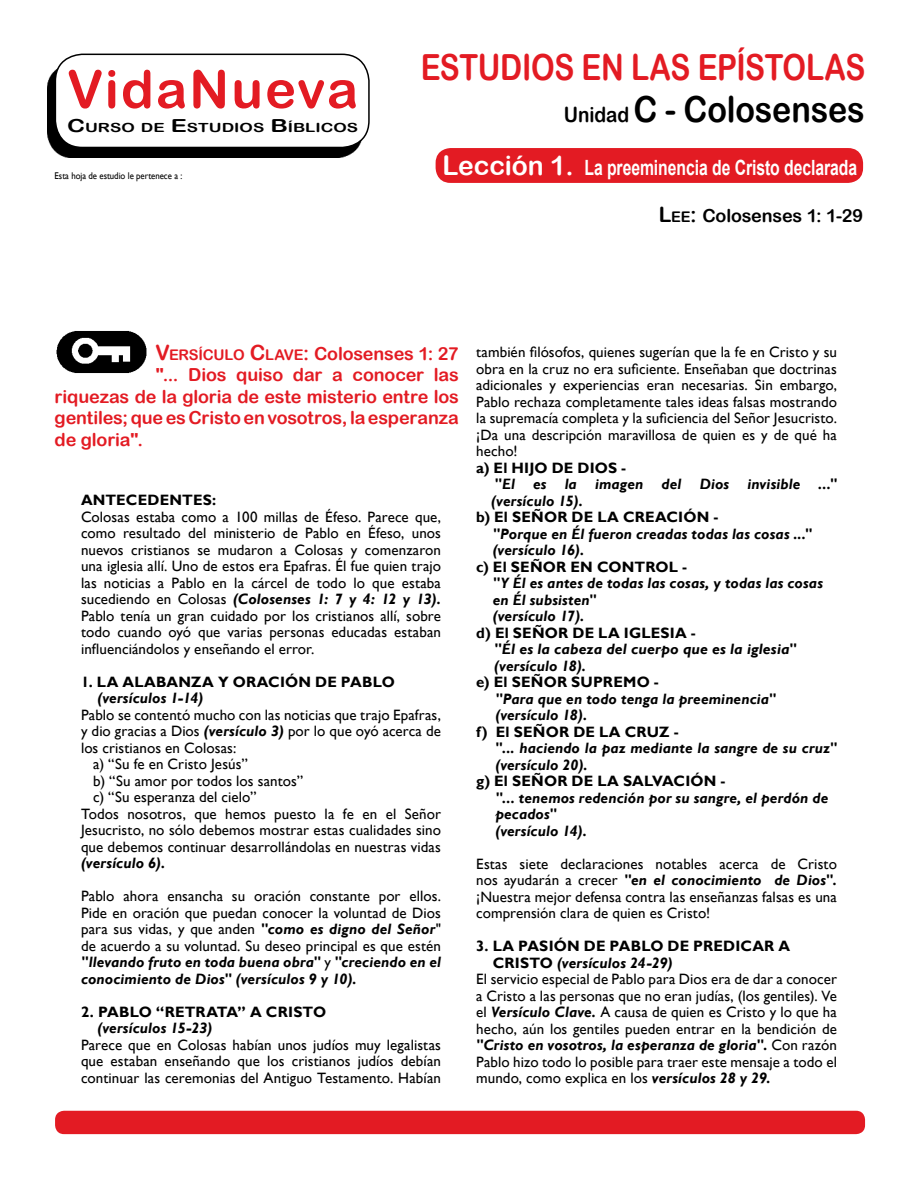
<style>
.page{position:relative;width:918px;height:1188px;background:#fff}
.page>*{position:absolute;margin:0;border:0;box-sizing:border-box;transform-origin:0 0}
.t1{font:52.5px "Arial Rounded MT Bold";letter-spacing:.04em;color:#e31b23}
.t2{font:36px/41.4px "Arial Rounded MT Bold";letter-spacing:-.01em;color:#e31b23;text-align:right;scale:.83 1}
.t3{font:700 21px "Arial";letter-spacing:-.005em;color:#fff;scale:.75 1}
.t4{font:18px "Arial Rounded MT Bold";letter-spacing:-.01em;color:#e31b23}
.t5{font:18px "Arial Rounded MT Bold";letter-spacing:-.01em;color:#000}
.t6{font:15px/16.5px "Gill Sans";letter-spacing:.005em;color:#000;text-align:justify}
.t7{font:italic 700 15px "Gill Sans";letter-spacing:.005em;color:#000}
.t8{font:700 15px "Gill Sans";letter-spacing:.01em;color:#000}
.t9{font:12.6px "Arial Rounded MT Bold";color:#000;scale:1.35 1}
.t10{font:9.75px "Gill Sans";letter-spacing:-.005em;color:#000;scale:.9 1}
.s1{font-size:18px}
.s2{font-size:21px;color:#000}
.s3{color:#000}
.s4{font-family:"Arial Rounded MT Bold";font-weight:400;font-size:27px}
.s5{font-size:21px}
.s6{font-size:14.7px}
.s7{font-size:19.5px}
.s8{font-weight:700}
.s9{font-weight:700;font-style:italic}
.s10{font-style:normal}
.s11{font-weight:400;font-style:normal}
</style>
<div class="page">
<div style="left:55px;top:1111px;width:810px;height:23px;background:#e31b23;border-radius:9px"></div>
<img style="left:56px;top:331px;width:91px;height:43px">
<div style="left:47px;top:63px;width:315px;height:95px;background:#000"></div>
<div style="left:55px;top:54px;width:314px;height:93px;background:#fff;border-radius:27px"></div>
<div style="left:55px;top:54px;width:315px;height:94px;border:2px solid #000;border-radius:27px"></div>
<div style="left:436px;top:148px;width:427px;height:35px;background:#e31b23;border-radius:15px"></div>
<p class="t1" style="left:67px;top:58px;width:292px">VidaNueva</p>
<p class="t9" style="left:67px;top:120px;width:217px"><span class="s1">C</span>URSO DE <span class="s1">E</span>STUDIOS <span class="s1">B</span>ÍBLICOS</p>
<p class="t10" style="left:55px;top:170px;width:143px">Esta hoja de estudio le pertenece a :</p>
<p class="t2" style="left:421px;top:46px;width:537px">ESTUDIOS EN LAS EPÍSTOLAS<br><span class="s2">Unidad</span> <span class="s3">C - Colosenses</span></p>
<p class="t3" style="left:442px;top:153px;width:554px"><span class="s4">Lección 1.</span> La preeminencia de Cristo declarada</p>
<p class="t5" style="left:659px;top:205px;width:206px"><span class="s5">L</span><span class="s6">EE</span><span class="s5">:</span> Colosenses 1: 1-29</p>
<p class="t4" style="left:155px;top:343px;width:305px"><span class="s5">V</span><span class="s6">ERSÍCULO</span> <span class="s5">C</span><span class="s6">LAVE</span><span class="s7">:</span> Colosenses 1: 27</p>
<p class="t4" style="left:155px;top:364px;width:305px">"... Dios quiso dar a conocer las</p>
<p class="t4" style="left:55px;top:386px;width:406px">riquezas de la gloria de este misterio entre los</p>
<p class="t4" style="left:55px;top:407px;width:406px">gentiles; que es Cristo en vosotros, la esperanza</p>
<p class="t4" style="left:55px;top:429px;width:90px">de gloria".</p>
<p class="t6" style="left:81px;top:492px;width:362px;text-align:left"><span class="s8">ANTECEDENTES:<br></span>Colosas estaba como a 100 millas de Éfeso. Parece que, como resultado del ministerio de Pablo en Éfeso, unos nuevos cristianos se mudaron a Colosas y comenzaron una iglesia allí. Uno de estos era Epafras. Él fue quien trajo las noticias a Pablo en la cárcel de todo lo que estaba sucediendo en Colosas <span class="s9">(Colosenses 1: 7 y 4: 12 y 13).<br></span>Pablo tenía un gran cuidado por los cristianos allí, sobre todo cuando oyó que varias personas educadas estaban influenciándolos y enseñando el error.</p>
<p class="t8" style="left:81px;top:673px;width:315px">1. LA ALABANZA Y ORACIÓN DE PABLO</p>
<p class="t7" style="left:97px;top:690px;width:107px">(versículos 1-14)</p>
<p class="t6" style="left:81px;top:707px;width:361px">Pablo se contentó mucho con las noticias que trajo Epafras,</p>
<p class="t6" style="left:81px;top:723px;width:362px">y dio gracias a Dios <span class="s9">(versículo 3)</span> por lo que oyó acerca de</p>
<p class="t6" style="left:81px;top:740px;width:157px">los cristianos en Colosas:</p>
<p class="t6" style="left:93px;top:756px;width:156px">a) “Su fe en Cristo Jesús”</p>
<p class="t6" style="left:93px;top:773px;width:212px">b) “Su amor por todos los santos”</p>
<p class="t6" style="left:93px;top:789px;width:165px">c) “Su esperanza del cielo”</p>
<p class="t6" style="left:81px;top:806px;width:362px">Todos nosotros, que hemos puesto la fe en el Señor</p>
<p class="t6" style="left:81px;top:822px;width:362px">Jesucristo, no sólo debemos mostrar estas cualidades sino</p>
<p class="t6" style="left:81px;top:839px;width:362px">que debemos continuar desarrollándolas en nuestras vidas</p>
<p class="t7" style="left:81px;top:855px;width:86px">(versículo 6).</p>
<p class="t6" style="left:81px;top:888px;width:362px">Pablo ahora ensancha su oración constante por ellos.<br>Pide en oración que puedan conocer la voluntad de Dios para sus vidas, y que anden <span class="s9">"como es digno del Señor</span>" de acuerdo a su voluntad. Su deseo principal es que estén <span class="s9">"llevando fruto en toda buena obra"</span> y <span class="s9">"creciendo en el conocimiento de Dios" (versículos 9 y 10).</span></p>
<p class="t8" style="left:81px;top:1003px;width:247px">2. PABLO “RETRATA” A CRISTO</p>
<p class="t7" style="left:97px;top:1020px;width:116px">(versículos 15-23)</p>
<p class="t6" style="left:81px;top:1037px;width:362px">Parece que en Colosas habían unos judíos muy legalistas</p>
<p class="t6" style="left:81px;top:1053px;width:362px">que estaban enseñando que los cristianos judíos debían</p>
<p class="t6" style="left:81px;top:1070px;width:362px">continuar las ceremonias del Antiguo Testamento. Habían</p>
<p class="t6" style="left:476px;top:344px;width:362px">también filósofos, quienes sugerían que la fe en Cristo y su</p>
<p class="t6" style="left:476px;top:361px;width:362px">obra en la cruz no era suficiente. Enseñaban que doctrinas</p>
<p class="t6" style="left:476px;top:377px;width:362px">adicionales y experiencias eran necesarias. Sin embargo,</p>
<p class="t6" style="left:476px;top:394px;width:362px">Pablo rechaza completamente tales ideas falsas mostrando</p>
<p class="t6" style="left:476px;top:410px;width:362px">la supremacía completa y la suficiencia del Señor Jesucristo.</p>
<p class="t6" style="left:476px;top:427px;width:362px">¡Da una descripción maravillosa de quien es y de qué ha</p>
<p class="t6" style="left:476px;top:443px;width:43px">hecho!</p>
<p class="t8" style="left:476px;top:459px;width:151px">a) El HIJO DE DIOS -</p>
<p class="t7" style="left:494px;top:476px;width:344px">"El es la imagen del Dios invisible ..."</p>
<p class="t7" style="left:491px;top:492px;width:93px">(versículo 15).</p>
<p class="t8" style="left:476px;top:508px;width:244px">b) El SEÑOR DE LA CREACIÓN -</p>
<p class="t7" style="left:493px;top:525px;width:321px">"Porque en Él fueron creadas todas las cosas ..."</p>
<p class="t7" style="left:493px;top:542px;width:93px">(versículo 16).</p>
<p class="t8" style="left:476px;top:558px;width:212px">c) El SEÑOR EN CONTROL -</p>
<p class="t7" style="left:493px;top:575px;width:332px">"Y Él es antes de todas las cosas, y todas las cosas</p>
<p class="t7" style="left:493px;top:591px;width:105px">en Él subsisten"</p>
<p class="t7" style="left:493px;top:608px;width:93px">(versículo 17).</p>
<p class="t8" style="left:476px;top:624px;width:221px">d) El SEÑOR DE LA IGLESIA -</p>
<p class="t7" style="left:494px;top:641px;width:304px">"Él es la cabeza del cuerpo que es la iglesia"</p>
<p class="t7" style="left:494px;top:657px;width:93px">(versículo 18).</p>
<p class="t8" style="left:476px;top:673px;width:184px">e) El SEÑOR SUPREMO -</p>
<p class="t7" style="left:495px;top:690px;width:282px">"Para que en todo tenga la preeminencia"</p>
<p class="t7" style="left:495px;top:707px;width:93px">(versículo 18).</p>
<p class="t8" style="left:476px;top:723px;width:204px">f) El SEÑOR DE LA CRUZ -</p>
<p class="t7" style="left:495px;top:740px;width:343px">"... haciendo la paz mediante la sangre de su cruz"</p>
<p class="t7" style="left:495px;top:756px;width:94px">(versículo 20).</p>
<p class="t8" style="left:476px;top:772px;width:251px">g) El SEÑOR DE LA SALVACIÓN -</p>
<p class="t7" style="left:495px;top:789px;width:335px">"... tenemos redención por su sangre, el perdón de</p>
<p class="t7" style="left:495px;top:806px;width:63px">pecados"</p>
<p class="t7" style="left:495px;top:822px;width:93px">(versículo 14).</p>
<p class="t6" style="left:476px;top:856px;width:362px">Estas siete declaraciones notables acerca de Cristo nos ayudarán a crecer <span class="s9">"en el conocimiento de Dios". </span>¡Nuestra mejor defensa contra las enseñanzas falsas es una comprensión clara de quien es Cristo!</p>
<p class="t8" style="left:476px;top:937px;width:315px">3. LA PASIÓN DE PABLO DE PREDICAR A</p>
<p class="t7" style="left:493px;top:954px;width:181px"><span class="s10">CRISTO</span> (versículos 24-29)</p>
<p class="t6" style="left:476px;top:971px;width:362px">El servicio especial de Pablo para Dios era de dar a conocer</p>
<p class="t6" style="left:476px;top:988px;width:362px">a Cristo a las personas que no eran judías, (los gentiles). Ve</p>
<p class="t6" style="left:476px;top:1004px;width:362px">el <span class="s9">Versículo Clave.</span> A causa de quien es Cristo y lo que ha</p>
<p class="t6" style="left:476px;top:1021px;width:362px">hecho, aún los gentiles pueden entrar en la bendición de</p>
<p class="t7" style="left:476px;top:1037px;width:362px">"Cristo en vosotros, la esperanza de gloria". <span class="s11">Con razón</span></p>
<p class="t6" style="left:476px;top:1054px;width:362px">Pablo hizo todo lo posible para traer este mensaje a todo el</p>
<p class="t6" style="left:476px;top:1070px;width:296px">mundo, como explica en los <span class="s9">versículos 28 y 29.</span></p>
</div>
